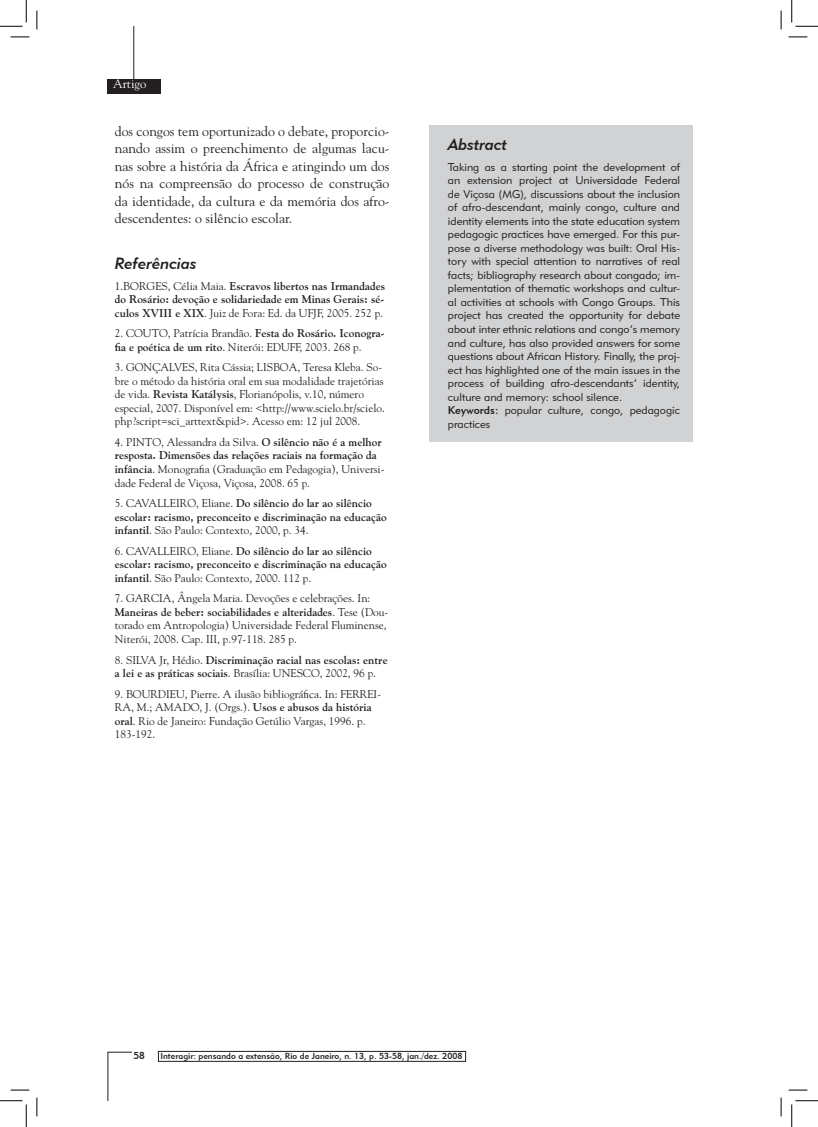
<style>
.page{position:relative;width:818px;height:1127px;background:#fff}
.page>*{position:absolute;margin:0;border:0;box-sizing:border-box;transform-origin:0 0}
.t1{font:16.25px "Geometric 415 BT Medium Italic A";color:#231f20}
.t2{font:13.75px/17.5px "Goudy Std";color:#231f20;text-align:justify}
.t3{font:12.5px "Goudy Std";color:#fff}
.t4{font:11.25px/13.5px "Goudy Std";color:#231f20}
.t5{font:11.25px/13.5px "Geometric 415 BT Lite A";color:#231f20}
.t6{font:700 11.25px/13.5px "Goudy Std";color:#231f20}
.t7{font:10px "Geometric 415 BT Medium A";color:#231f20}
.t8{font:8.75px "Geometric 415 BT Medium A";color:#231f20}
.s1{font-weight:400}
.s2{font-weight:700}
.s3{font-family:"Geometric 415 BT Medium A"}
</style>
<div class="page">
<div style="left:108px;top:79px;width:53px;height:15px;background:#231f20"></div>
<hr style="left:134px;top:26px;width:1px;height:55px;background:#231f20">
<svg style="left:109px;top:1051px;width:23px;height:1px"></svg>
<hr style="left:108px;top:1051px;width:1px;height:49px;background:#231f20">
<div style="left:158px;top:1050px;width:308px;height:11px;border:1px solid #231f20"></div>
<div style="left:429px;top:125px;width:263px;height:316px;background:#d1d2d4"></div>
<svg style="left:11px;top:36px;width:18px;height:2px"></svg>
<svg style="left:788px;top:36px;width:19px;height:2px"></svg>
<svg style="left:11px;top:1089px;width:18px;height:1px"></svg>
<svg style="left:788px;top:1089px;width:19px;height:1px"></svg>
<svg style="left:36px;top:11px;width:2px;height:18px"></svg>
<svg style="left:36px;top:1097px;width:2px;height:18px"></svg>
<svg style="left:780px;top:11px;width:2px;height:18px"></svg>
<svg style="left:780px;top:1097px;width:2px;height:18px"></svg>
<svg style="left:0;top:0;width:27px;height:27px"></svg>
<svg style="left:0;top:1100px;width:27px;height:26px"></svg>
<svg style="left:791px;top:0;width:27px;height:27px"></svg>
<svg style="left:791px;top:1100px;width:27px;height:26px"></svg>
<p class="t3" style="left:113px;top:76px;width:35px">Artigo</p>
<p class="t2" style="left:115px;top:122px;width:276px">dos congos tem oportunizado o debate, proporcio&shy;nando assim o preenchimento de algumas lacu&shy;nas sobre a história da África e atingindo um dos nós na compreensão do processo de construção da identidade, da cultura e da memória dos afro&shy;descendentes: o silêncio escolar.</p>
<h1 class="t1" style="left:115px;top:253px;width:83px">Referências</h1>
<p class="t6" style="left:115px;top:279px;width:272px;text-align:justify"><span class="s1">1.BORGES, Célia Maia.</span> Escravos libertos nas Irmandades do Rosário: devoção e solidariedade em Minas Gerais: sé&shy;culos XVIII e XIX<span class="s1">. Juiz de Fora: Ed. da UFJF, 2005. 252 p.</span></p>
<p class="t4" style="left:115px;top:326px;width:271px">2. COUTO, Patrícia Brandão. <span class="s2">Festa do Rosário. Iconogra&shy;fia e poética de um rito</span>. Niterói: EDUFF, 2003. 268 p.</p>
<p class="t4" style="left:115px;top:360px;width:272px">3. GONÇALVES, Rita Cássia; LISBOA, Teresa Kleba. So&shy;bre o método da história oral em sua modalidade trajetórias de vida. <span class="s2">Revista Katálysis</span>, Florianópolis, v.10, número especial, 2007. Disponível em: &lt;http://www.scielo.br/scielo. php?script=sci_arttext&amp;pid&gt;. Acesso em: 12 jul 2008.</p>
<p class="t4" style="left:115px;top:435px;width:271px">4. PINTO, Alessandra da Silva. <span class="s2">O silêncio não é a melhor resposta. Dimensões das relações raciais na formação da infância</span>. Monografia (Graduação em Pedagogia), Universi&shy;dade Federal de Viçosa, Viçosa, 2008. 65 p.</p>
<p class="t6" style="left:115px;top:496px;width:273px"><span class="s1">5. CAVALLEIRO, Eliane.</span> Do silêncio do lar ao silêncio escolar: racismo, preconceito e discriminação na educação infantil<span class="s1">. São Paulo: Contexto, 2000, p. 34.</span></p>
<p class="t6" style="left:115px;top:544px;width:273px"><span class="s1">6. CAVALLEIRO, Eliane.</span> Do silêncio do lar ao silêncio escolar: racismo, preconceito e discriminação na educação infantil<span class="s1">. São Paulo: Contexto, 2000. 112 p.</span></p>
<p class="t4" style="left:115px;top:591px;width:275px">7. GARCIA, Ângela Maria. Devoções e celebrações. In:<br><span class="s2">Maneiras de beber: sociabilidades e alteridades</span>. Tese (Dou&shy;torado em Antropologia) Universidade Federal Fluminense, Niterói, 2008. Cap. III, p.97-118. 285 p.</p>
<p class="t6" style="left:115px;top:652px;width:274px"><span class="s1">8. SILVA Jr, Hédio.</span> Discriminação racial nas escolas: entre a lei e as práticas sociais<span class="s1">. Brasília: UNESCO, 2002, 96 p.</span></p>
<p class="t4" style="left:115px;top:686px;width:268px">9. BOURDIEU, Pierre. A ilusão bibliográfica. In: FERREI-RA, M.; AMADO, J. (Orgs.). <span class="s2">Usos e abusos da história oral</span>. Rio de Janeiro: Fundação Getúlio Vargas, 1996. p.<br>183-192.</p>
<h1 class="t1" style="left:448px;top:135px;width:61px">Abstract</h1>
<p class="t5" style="left:448px;top:160px;width:234px">Taking as a starting point the development of an extension project at Universidade Federal de Viçosa (MG), discussions about the inclusion of afro-descendant, mainly congo, culture and identity elements into the state education system pedagogic practices have emerged. For this pur&shy;pose a diverse methodology was built: Oral His&shy;tory with special attention to narratives of real facts; bibliography research about congado; im&shy;plementation of thematic workshops and cultur&shy;al activities at schools with Congo Groups. This project has created the opportunity for debate about inter ethnic relations and congo’s memory and culture, has also provided answers for some questions about African History. Finally, the proj&shy;ect has highlighted one of the main issues in the process of building afro-descendants’ identity, culture and memory: school silence.<br><span class="s3">Keywords:</span> popular culture, congo, pedagogic practices</p>
<p class="t7" style="left:133px;top:1049px;width:13px">58</p>
<p class="t8" style="left:160px;top:1049px;width:303px">Interagir: pensando a extensão, Rio de Janeiro, n. 13, p. 53-58, jan./dez. 2008</p>
</div>
